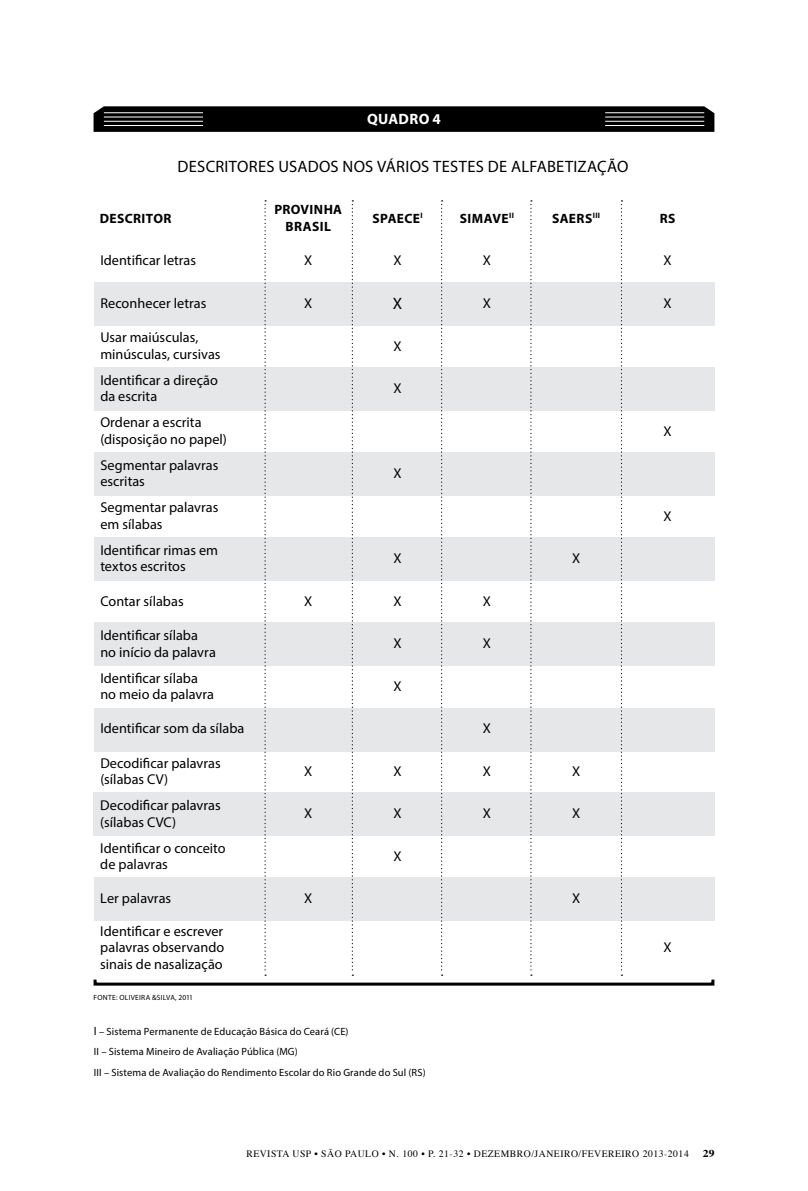
<style>
.page{position:relative;width:808px;height:1191px;background:#fff}
.page>*{position:absolute;margin:0;border:0;box-sizing:border-box;transform-origin:0 0}
.t1{font:16.5px "Myriad Pro";letter-spacing:.02em;color:#000}
.t2{font:700 15px "Myriad Pro";letter-spacing:.02em;color:#fff}
.t3{font:14.25px/16.5px "Myriad Pro";color:#000}
.t4{font:700 13.5px "Myriad Pro";letter-spacing:.03em;color:#000}
.t5{font:10.5px/20.5px "Myriad Pro";letter-spacing:.015em;color:#000}
.t6{font:700 10.5px "Times";color:#000;scale:1.1 1}
.t7{font:9.75px "Times";letter-spacing:.05em;color:#000}
.t8{font:700 7.8px "Myriad Pro";color:#000}
.t9{font:7.5px "Myriad Pro";letter-spacing:.03em;color:#000}
.s1{font-size:12px}
</style>
<div class="page">
<svg style="left:94px;top:106px;width:620px;height:26px;background:#090909"></svg>
<hr style="left:104px;top:112px;width:99px;height:1px;background:#fff">
<hr style="left:104px;top:117px;width:99px;height:1px;background:#fff">
<hr style="left:104px;top:121px;width:99px;height:1px;background:#fff">
<hr style="left:104px;top:125px;width:99px;height:1px;background:#fff">
<hr style="left:605px;top:112px;width:99px;height:1px;background:#fff">
<hr style="left:605px;top:117px;width:99px;height:1px;background:#fff">
<hr style="left:605px;top:121px;width:99px;height:1px;background:#fff">
<hr style="left:605px;top:125px;width:99px;height:1px;background:#fff">
<div style="left:94px;top:282px;width:620px;height:43px;background:#e6e7e8"></div>
<div style="left:94px;top:367px;width:620px;height:44px;background:#e6e7e8"></div>
<div style="left:94px;top:453px;width:620px;height:43px;background:#e6e7e8"></div>
<div style="left:94px;top:537px;width:620px;height:43px;background:#e6e7e8"></div>
<div style="left:94px;top:622px;width:620px;height:43px;background:#e6e7e8"></div>
<div style="left:94px;top:708px;width:620px;height:43px;background:#e6e7e8"></div>
<div style="left:94px;top:792px;width:617px;height:43px;background:#e6e7e8"></div>
<div style="left:94px;top:877px;width:620px;height:44px;background:#e6e7e8"></div>
<div style="left:94px;top:978px;width:620px;height:7px;border:3px solid #000"></div>
<svg style="left:264px;top:200px;width:2px;height:775px"></svg>
<svg style="left:352px;top:200px;width:1px;height:775px"></svg>
<svg style="left:441px;top:200px;width:2px;height:775px"></svg>
<svg style="left:530px;top:200px;width:2px;height:775px"></svg>
<svg style="left:621px;top:200px;width:1px;height:775px"></svg>
<p class="t2" style="left:367px;top:109px;width:75px">QUADRO 4</p>
<p class="t1" style="left:178px;top:156px;width:132px">Descritores usado</p>
<p class="t1" style="left:331px;top:156px;width:297px">s nos vários testes de alfab etização</p>
<p class="t4" style="left:100px;top:209px;width:19px">DESCRITOR</p>
<p class="t4" style="left:274px;top:201px;width:17px">PROVIN</p>
<p class="t4" style="left:324px;top:201px;width:18px">HA</p>
<p class="t4" style="left:286px;top:217px;width:17px">BRASIL</p>
<p class="t4" style="left:372px;top:209px;width:17px">SPAECE</p>
<p class="t8" style="left:420px;top:210px;width:4px">I</p>
<p class="t4" style="left:460px;top:209px;width:17px">SIMAVE</p>
<p class="t8" style="left:509px;top:210px;width:6px">II</p>
<p class="t4" style="left:552px;top:209px;width:17px">SAERS</p>
<p class="t8" style="left:593px;top:210px;width:9px">III</p>
<p class="t4" style="left:660px;top:209px;width:17px">RS</p>
<p class="t3" style="left:100px;top:252px;width:97px">Identificar letras</p>
<p class="t3" style="left:304px;top:252px;width:10px">X</p>
<p class="t3" style="left:393px;top:252px;width:10px">X</p>
<p class="t3" style="left:483px;top:252px;width:10px">X</p>
<p class="t3" style="left:663px;top:252px;width:10px">X</p>
<p class="t3" style="left:100px;top:295px;width:108px">Reconhecer letras</p>
<p class="t3" style="left:304px;top:295px;width:10px">X</p>
<p class="t1" style="left:393px;top:293px;width:11px">X</p>
<p class="t3" style="left:483px;top:295px;width:10px">X</p>
<p class="t3" style="left:663px;top:295px;width:10px">X</p>
<p class="t3" style="left:100px;top:329px;width:122px">Usar maiúsculas, minúsculas, cursivas</p>
<p class="t3" style="left:393px;top:337px;width:10px">X</p>
<p class="t3" style="left:100px;top:371px;width:119px">Identificar a direção da escrita</p>
<p class="t3" style="left:393px;top:380px;width:10px">X</p>
<p class="t3" style="left:100px;top:414px;width:128px">Ordenar a escrita (disposição no papel)</p>
<p class="t3" style="left:663px;top:422px;width:10px">X</p>
<p class="t3" style="left:100px;top:456px;width:120px">Segmentar palavras escritas</p>
<p class="t3" style="left:393px;top:465px;width:10px">X</p>
<p class="t3" style="left:100px;top:499px;width:120px">Segmentar palavras em sílabas</p>
<p class="t3" style="left:663px;top:507px;width:10px">X</p>
<p class="t3" style="left:100px;top:541px;width:119px">Identificar rimas em textos escritos</p>
<p class="t3" style="left:393px;top:550px;width:10px">X</p>
<p class="t3" style="left:572px;top:550px;width:10px">X</p>
<p class="t3" style="left:100px;top:592px;width:85px">Contar sílabas</p>
<p class="t3" style="left:304px;top:592px;width:10px">X</p>
<p class="t3" style="left:393px;top:592px;width:10px">X</p>
<p class="t3" style="left:483px;top:592px;width:10px">X</p>
<p class="t3" style="left:100px;top:627px;width:117px">Identificar sílaba no início da palavra</p>
<p class="t3" style="left:393px;top:635px;width:10px">X</p>
<p class="t3" style="left:483px;top:635px;width:10px">X</p>
<p class="t3" style="left:100px;top:669px;width:115px">Identificar sílaba no meio da palavra</p>
<p class="t3" style="left:393px;top:677px;width:10px">X</p>
<p class="t3" style="left:100px;top:720px;width:146px">Identificar som da sílaba</p>
<p class="t3" style="left:483px;top:720px;width:10px">X</p>
<p class="t3" style="left:100px;top:754px;width:122px">Decodificar palavras (sílabas CV)</p>
<p class="t3" style="left:304px;top:762px;width:10px">X</p>
<p class="t3" style="left:393px;top:762px;width:10px">X</p>
<p class="t3" style="left:483px;top:762px;width:10px">X</p>
<p class="t3" style="left:572px;top:762px;width:10px">X</p>
<p class="t3" style="left:100px;top:797px;width:122px">Decodificar palavras (sílabas CVC)</p>
<p class="t3" style="left:304px;top:805px;width:10px">X</p>
<p class="t3" style="left:393px;top:805px;width:10px">X</p>
<p class="t3" style="left:483px;top:805px;width:10px">X</p>
<p class="t3" style="left:572px;top:805px;width:10px">X</p>
<p class="t3" style="left:100px;top:839px;width:127px">Identificar o conceito de palavras</p>
<p class="t3" style="left:393px;top:847px;width:10px">X</p>
<p class="t3" style="left:100px;top:890px;width:72px">Ler palavras</p>
<p class="t3" style="left:304px;top:890px;width:10px">X</p>
<p class="t3" style="left:572px;top:890px;width:10px">X</p>
<p class="t3" style="left:100px;top:922px;width:125px;text-align:justify">Identificar e escrever palavras observando sinais de nasalização</p>
<p class="t3" style="left:663px;top:939px;width:10px">X</p>
<p class="t9" style="left:94px;top:992px;width:6px">Fon</p>
<p class="t9" style="left:108px;top:992px;width:86px">te: Oliveira &amp;Si lva, 2011</p>
<p class="t5" style="left:94px;top:1021px;width:333px"><span class="s1">I</span> – Sistema Permanente de Educação Básica do Ceará (CE)<br>II – Sistema Mineiro de Avaliação Pública (MG)<br>III – Sistema de Avaliação do Rendimento Escolar do Rio Grande do Sul (RS)</p>
<p class="t7" style="left:246px;top:1144px;width:444px">REVISTA USP • SÃO PAULO • N. 100 • P. 21-32 • DEZEMBRO/JANEIRO/FEVEREIRO 2013-2014</p>
<p class="t6" style="left:703px;top:1143px;width:12px">29</p>
</div>
